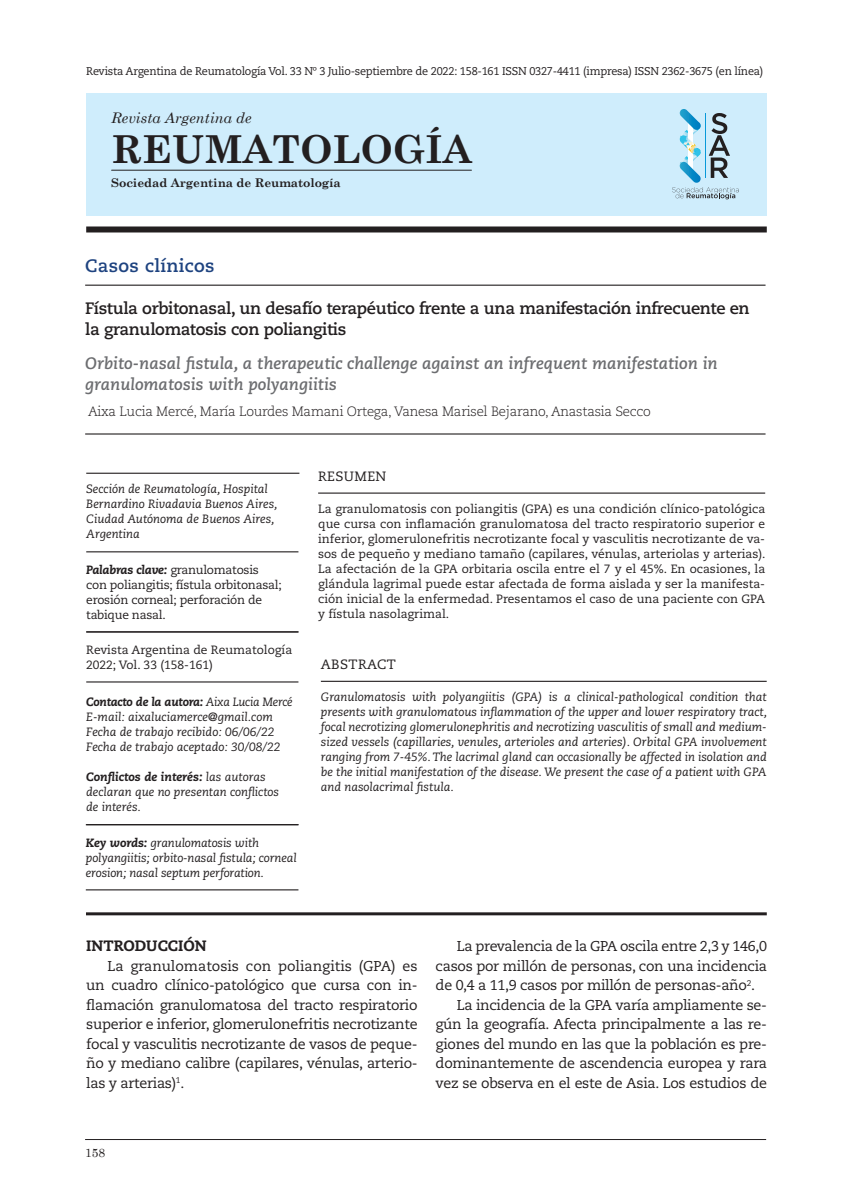
<style>
.page{position:relative;width:851px;height:1191px;background:#fff}
.page>*{position:absolute;margin:0;border:0;box-sizing:border-box;transform-origin:0 0}
.t1{font:700 38.55px "Century Schoolbook";letter-spacing:.005em;color:#231f20}
.Articulo_original{font:700 18px "Caecilia LT Std";letter-spacing:.02em;color:#1e4380}
.Titulo_Articulo_SAR{font:700 16.5px/21px "Caecilia LT Std";letter-spacing:-.02em;color:#231f20}
.titulo_articulo_ingl{font:italic 700 16.5px/21px "Caecilia LT Std";color:#6c6d70}
.titulo_introduccion{font:800 15px "Caecilia LT Std";color:#231f20}
.t2{font:italic 14.55px "Century Schoolbook";color:#231f20}
.texto_editorial_SAR{font:14.25px/19.5px "Caecilia LT Std";letter-spacing:-.02em;color:#231f20;text-align:justify}
.autores_articulo_SAR{font:300 13.5px "Caecilia LT Std";letter-spacing:-.02em;color:#231f20}
.titulo_Resumen{font:13.5px "Caecilia LT Std";letter-spacing:.03em;color:#231f20}
.texto_resumen_sin_es{font:12px/15px "Caecilia LT Std";color:#231f20;text-align:justify}
.texto_abstract_sin_e{font:italic 12px/15px "Caecilia LT Std";color:#231f20;text-align:justify}
.key_words_linea_abaj{font:italic 12px/15px "Caecilia LT Std";color:#231f20}
.palabras_clave{font:12px/15px "Caecilia LT Std";letter-spacing:-.02em;color:#231f20}
.key_words{font:italic 12px/15px "Caecilia LT Std";letter-spacing:-.01em;color:#231f20}
.palabras_clave-2{font:12px/15px "Caecilia LT Std";color:#231f20}
.t3{font:700 12px "Century Schoolbook";letter-spacing:-.005em;color:#231f20}
.t4{font:12px "Century Schoolbook";color:#231f20}
.folio_abajo{font:11.25px "Caecilia LT Std";letter-spacing:-.02em;color:#231f20}
.s1{font-weight:800;font-style:italic}
.s2{font-weight:800}
</style>
<div class="page">
<hr style="left:85px;top:1139px;width:681px;height:1px;background:#231f20">
<div style="left:89px;top:226px;width:674px;height:6px;background:#231f20"></div>
<div style="left:86px;top:93px;width:680px;height:122px;background:#cfedfc"></div>
<svg style="left:672px;top:109px;width:66px;height:90px"></svg>
<hr style="left:704px;top:113px;width:1px;height:65px;background:#0899d9">
<hr style="left:112px;top:170px;width:359px;height:1px;background:#231f20">
<hr style="left:85px;top:285px;width:680px;height:1px;background:#231f20">
<hr style="left:85px;top:433px;width:680px;height:1px;background:#231f20">
<hr style="left:86px;top:551px;width:212px;height:1px;background:#231f20">
<hr style="left:318px;top:492px;width:447px;height:1px;background:#231f20">
<hr style="left:86px;top:631px;width:212px;height:1px;background:#231f20">
<hr style="left:86px;top:681px;width:212px;height:1px;background:#231f20">
<hr style="left:86px;top:889px;width:212px;height:1px;background:#231f20">
<hr style="left:321px;top:681px;width:445px;height:1px;background:#231f20">
<hr style="left:86px;top:912px;width:680px;height:3px;background:#231f20">
<hr style="left:86px;top:824px;width:212px;height:1px;background:#231f20">
<hr style="left:86px;top:473px;width:213px;height:1px;background:#231f20">
<p class="folio_abajo" style="left:86px;top:64px;width:678px">Revista Argentina de Reumatología Vol. 33 Nº 3 Julio-septiembre de 2022: 158-161 ISSN 0327-4411 (impresa) ISSN 2362-3675 (en línea)</p>
<p class="t2" style="left:111px;top:109px;width:142px">Revista Argentina de</p>
<p class="t1" style="left:111px;top:126px;width:362px">REUMATOLOGÍA</p>
<p class="t3" style="left:111px;top:175px;width:231px">Sociedad Argentina de Reumatología</p>
<p class="Articulo_original" style="left:85px;top:255px;width:131px">Casos clínicos</p>
<p class="Titulo_Articulo_SAR" style="left:85px;top:298px;width:666px">Fístula orbitonasal, un desafío terapéutico frente a una manifestación infrecuente en la granulomatosis con poliangitis</p>
<p class="titulo_articulo_ingl" style="left:85px;top:353px;width:634px">Orbito-nasal fistula, a therapeutic challenge against an infrequent manifestation in granulomatosis with polyangiitis</p>
<p class="autores_articulo_SAR" style="left:88px;top:404px;width:564px">Aixa Lucia Mercé, María Lourdes Mamani Ortega, Vanesa Marisel Bejarano, Anastasia Secco</p>
<p class="key_words_linea_abaj" style="left:86px;top:481px;width:192px">Sección de Reumatología, Hospital<br>Bernardino Rivadavia Buenos Aires,<br>Ciudad Autónoma de Buenos Aires,<br>Argentina</p>
<p class="palabras_clave" style="left:86px;top:562px;width:197px"><span class="s1">Palabras clave:</span> granulomatosis con poliangitis; fístula orbitonasal; erosión corneal; perforación de tabique nasal.</p>
<p class="palabras_clave-2" style="left:86px;top:642px;width:207px">Revista Argentina de Reumatología<br>2022; Vol. 33 (158-161)</p>
<p class="key_words_linea_abaj" style="left:86px;top:695px;width:208px"><span class="s2">Contacto de la autora:</span> Aixa Lucia Mercé E-mail: aixaluciamerce@gmail.com Fecha de trabajo recibido: 06/06/22<br>Fecha de trabajo aceptado: 30/08/22</p>
<p class="key_words_linea_abaj" style="left:86px;top:770px;width:194px"><span class="s2">Conflictos de interés:</span> las autoras declaran que no presentan conflictos de interés.</p>
<p class="key_words" style="left:86px;top:835px;width:212px"><span class="s2">Key words:</span> granulomatosis with polyangiitis; orbito-nasal fistula; corneal erosion; nasal septum perforation.</p>
<p class="titulo_Resumen" style="left:318px;top:468px;width:70px">RESUMEN</p>
<p class="texto_resumen_sin_es" style="left:318px;top:501px;width:449px">La granulomatosis con poliangitis (GPA) es una condición clínico-patológica que cursa con inflamación granulomatosa del tracto respiratorio superior e inferior, glomerulonefritis necrotizante focal y vasculitis necrotizante de va&shy;sos de pequeño y mediano tamaño (capilares, vénulas, arteriolas y arterias).<br>La afectación de la GPA orbitaria oscila entre el 7 y el 45%. En ocasiones, la glándula lagrimal puede estar afectada de forma aislada y ser la manifesta&shy;ción inicial de la enfermedad. Presentamos el caso de una paciente con GPA y fístula nasolagrimal.</p>
<p class="titulo_Resumen" style="left:321px;top:656px;width:76px">ABSTRACT</p>
<p class="texto_abstract_sin_e" style="left:321px;top:690px;width:447px">Granulomatosis with polyangiitis (GPA) is a clinical-pathological condition that presents with granulomatous inflammation of the upper and lower respiratory tract, focal necrotizing glomerulonephritis and necrotizing vasculitis of small and medium&shy;sized vessels (capillaries, venules, arterioles and arteries). Orbital GPA involvement ranging from 7-45%. The lacrimal gland can occasionally be affected in isolation and be the initial manifestation of the disease. We present the case of a patient with GPA and nasolacrimal fistula.</p>
<p class="titulo_introduccion" style="left:86px;top:936px;width:122px">INTRODUCCIÓN</p>
<p class="texto_editorial_SAR" style="left:86px;top:956px;width:333px;text-indent:21px">La granulomatosis con poliangitis (GPA) es un cuadro clínico-patológico que cursa con in&shy;flamación granulomatosa del tracto respiratorio superior e inferior, glomerulonefritis necrotizante focal y vasculitis necrotizante de vasos de peque&shy;ño y mediano calibre (capilares, vénulas, arterio&shy;las y arterias)<sup>1</sup>.</p>
<p class="texto_editorial_SAR" style="left:435px;top:937px;width:333px;text-indent:21px">La prevalencia de la GPA oscila entre 2,3 y 146,0 casos por millón de personas, con una incidencia de 0,4 a 11,9 casos por millón de personas-año<sup>2</sup>.</p>
<p class="texto_editorial_SAR" style="left:435px;top:995px;width:333px;text-indent:21px">La incidencia de la GPA varía ampliamente se&shy;gún la geografía. Afecta principalmente a las re&shy;giones del mundo en las que la población es pre&shy;dominantemente de ascendencia europea y rara vez se observa en el este de Asia. Los estudios de</p>
<p class="t4" style="left:85px;top:1145px;width:22px">158</p>
</div>
